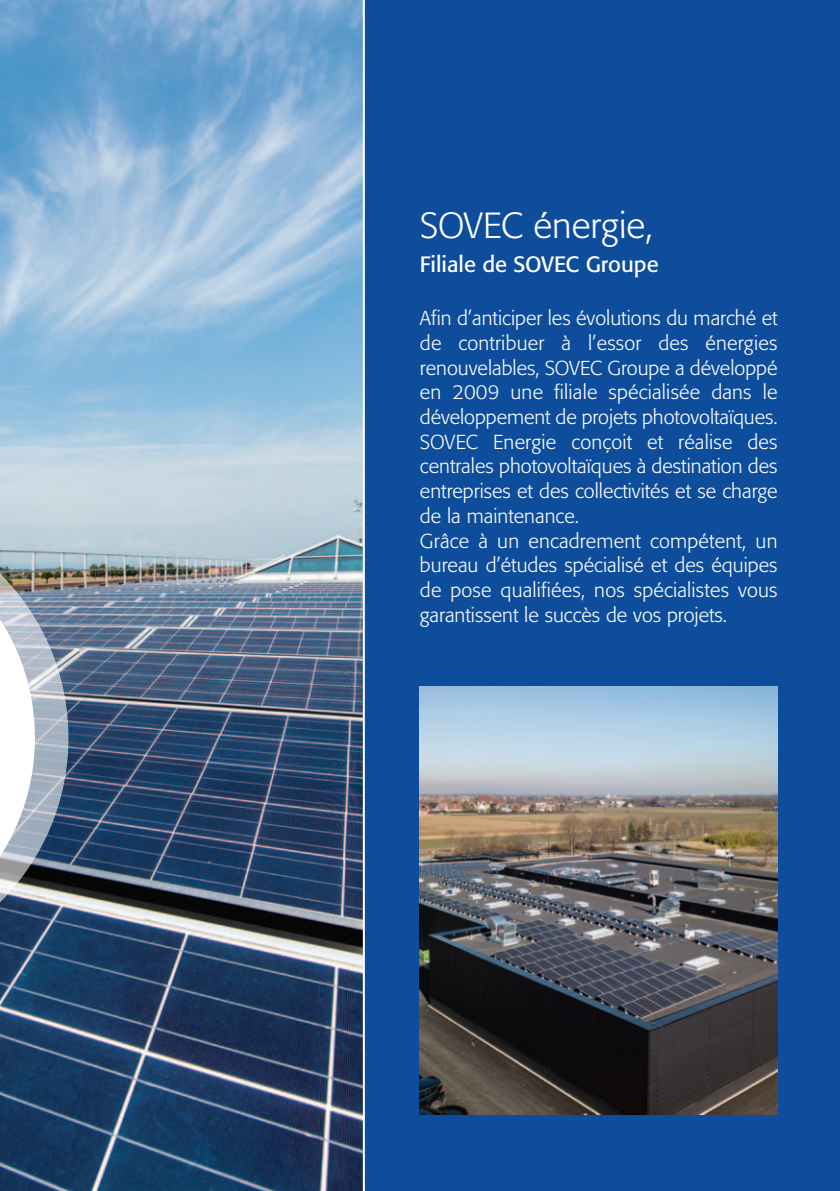
<style>
.page{position:relative;width:840px;height:1191px;background:#fff}
.page>*{position:absolute;margin:0;border:0;box-sizing:border-box;transform-origin:0 0}
.t1{font:300 36px "Formata";color:#fff}
.t2{font:22px "Formata";color:#fff}
.t3{font:300 20px/24.6px "Formata";color:#fff;text-align:justify}
</style>
<div class="page">
<img style="left:0;top:0;width:362px;height:1191px">
<img style="left:0;top:506px;width:68px;height:463px">
<div style="left:362px;top:0;width:477px;height:1191px;background:#0d4d9b"></div>
<img style="left:420px;top:686px;width:357px;height:428px">
<p class="t1" style="left:420px;top:209px;width:234px">SOVEC énergie,</p>
<p class="t2" style="left:420px;top:254px;width:240px">Filiale de SOVEC Groupe</p>
<p class="t3" style="left:420px;top:307px;width:359px">Afin d’anticiper les évolutions du marché et de contribuer à l’essor des énergies renouvelables, SOVEC Groupe a développé en 2009 une filiale spécialisée dans le développement de projets photovoltaïques.<br>SOVEC Energie conçoit et réalise des centrales photovoltaïques à destination des entreprises et des collectivités et se charge de la maintenance.</p>
<p class="t3" style="left:420px;top:529px;width:359px">Grâce à un encadrement compétent, un bureau d’études spécialisé et des équipes de pose qualifiées, nos spécialistes vous garantissent le succès de vos projets.</p>
</div>
